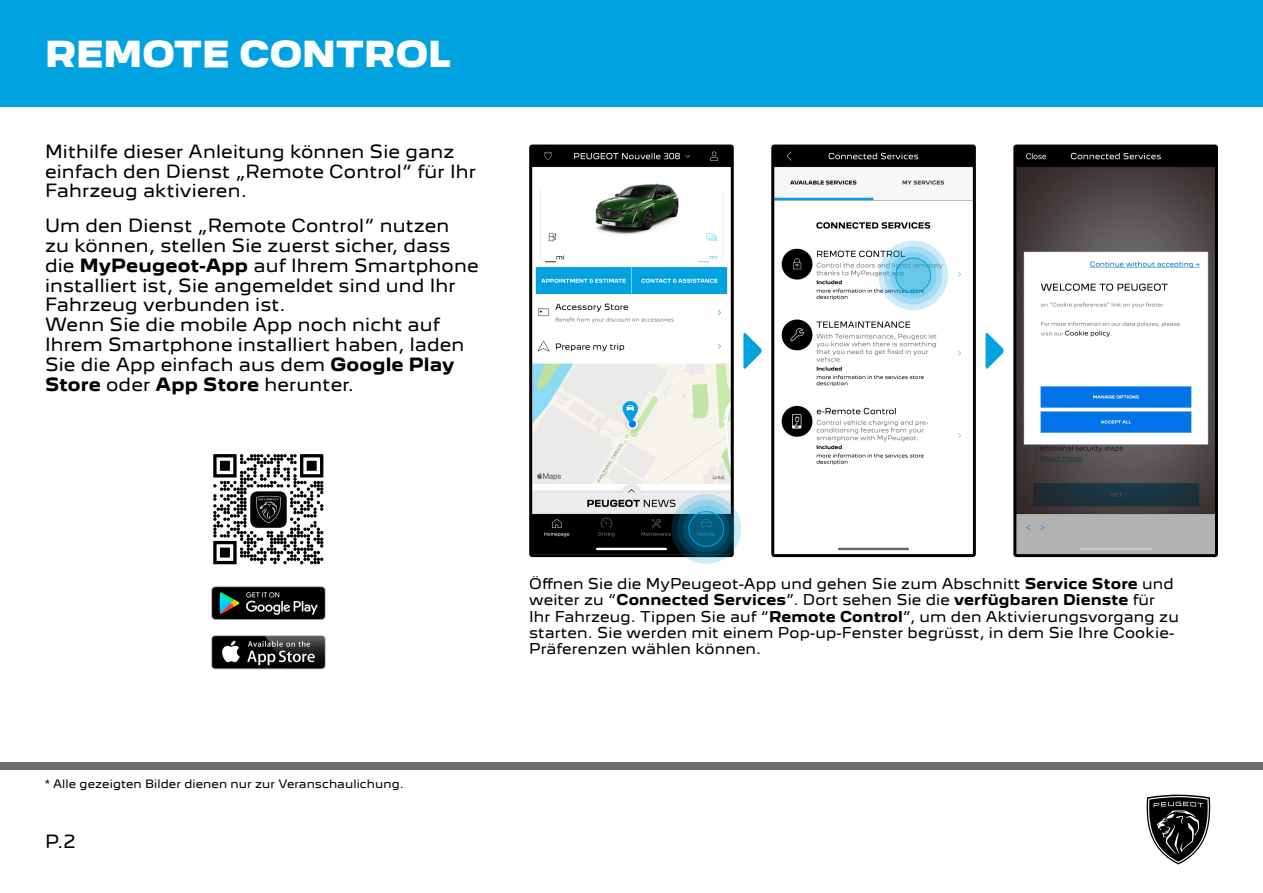
<style>
.page{position:relative;width:1263px;height:893px;background:#fff}
.page>*{position:absolute;margin:0;border:0;box-sizing:border-box;transform-origin:0 0}
.t1{font:900 33px "Peugeot New";color:#fff}
.t2{font:16.5px/19.8px "Peugeot New";letter-spacing:.01em;color:#000}
.t3{font:13.5px/16.2px "Peugeot New";letter-spacing:.01em;color:#000}
.t4{font:10.5px "Peugeot New";letter-spacing:.01em;color:#000}
.s1{font-weight:700}
</style>
<div class="page">
<div style="left:0;top:762px;width:1263px;height:7px;background:#6c6f70"></div>
<div style="left:0;top:0;width:1263px;height:107px;background:#00a3e0"></div>
<svg style="left:1146px;top:795px;width:64px;height:69px"></svg>
<img style="left:211px;top:635px;width:115px;height:35px">
<img style="left:211px;top:586px;width:115px;height:34px">
<svg style="left:213px;top:454px;width:110px;height:110px"></svg>
<img style="left:248px;top:489px;width:40px;height:40px">
<img style="left:533px;top:149px;width:197px;height:404px">
<div style="left:529px;top:145px;width:205px;height:412px;border:3px solid #000;border-radius:2px"></div>
<img style="left:775px;top:149px;width:197px;height:402px">
<div style="left:771px;top:145px;width:205px;height:412px;border:3px solid #000;border-radius:2px"></div>
<img style="left:1017px;top:149px;width:197px;height:404px">
<div style="left:1013px;top:145px;width:205px;height:412px;border:3px solid #000;border-radius:2px"></div>
<svg style="left:743px;top:333px;width:19px;height:36px"></svg>
<svg style="left:985px;top:333px;width:19px;height:36px"></svg>
<svg style="left:671px;top:494px;width:70px;height:70px"></svg>
<svg style="left:677px;top:500px;width:58px;height:58px"></svg>
<svg style="left:683px;top:506px;width:46px;height:46px"></svg>
<svg style="left:689px;top:511px;width:35px;height:35px"></svg>
<div style="left:688px;top:511px;width:36px;height:36px;border:1px solid #00a3e0;border-radius:50%"></div>
<svg style="left:878px;top:241px;width:70px;height:69px"></svg>
<svg style="left:884px;top:246px;width:58px;height:58px"></svg>
<svg style="left:890px;top:252px;width:46px;height:47px"></svg>
<svg style="left:896px;top:258px;width:35px;height:35px"></svg>
<div style="left:895px;top:258px;width:36px;height:35px;border:1px solid #00a3e0;border-radius:50%"></div>
<h1 class="t1" style="left:45px;top:27px;width:407px">REMOTE CONTROL</h1>
<p class="t2" style="left:45px;top:140px;width:433px">Mithilfe dieser Anleitung können Sie ganz einfach den Dienst „Remote Control“ für Ihr<br>Fahrzeug aktivieren.</p>
<p class="t2" style="left:45px;top:214px;width:435px">Um den Dienst „Remote Control“ nutzen<br>zu können, stellen Sie zuerst sicher, dass die <span class="s1">MyPeugeot-App</span> auf Ihrem Smartphone installiert ist, Sie angemeldet sind und Ihr Fahrzeug verbunden ist.<br>Wenn Sie die mobile App noch nicht auf Ihrem Smartphone installiert haben, laden Sie die App einfach aus dem <span class="s1">Google Play Store</span> oder <span class="s1">App Store</span> herunter.</p>
<p class="t4" style="left:45px;top:776px;width:360px">* Alle gezeigten Bilder dienen nur zur Veranschaulichung.</p>
<p class="t2" style="left:45px;top:830px;width:32px">P.2</p>
<p class="t3" style="left:529px;top:575px;width:651px">Öffnen Sie die MyPeugeot-App und gehen Sie zum Abschnitt <span class="s1">Service Store</span> und weiter zu “<span class="s1">Connected Services</span>”. Dort sehen Sie die <span class="s1">verfügbaren Dienste</span> für Ihr Fahrzeug. Tippen Sie auf “<span class="s1">Remote Control</span>”, um den Aktivierungsvorgang zu starten. Sie werden mit einem Pop-up-Fenster begrüsst, in dem Sie Ihre Cookie-Präferenzen wählen können.</p>
</div>
